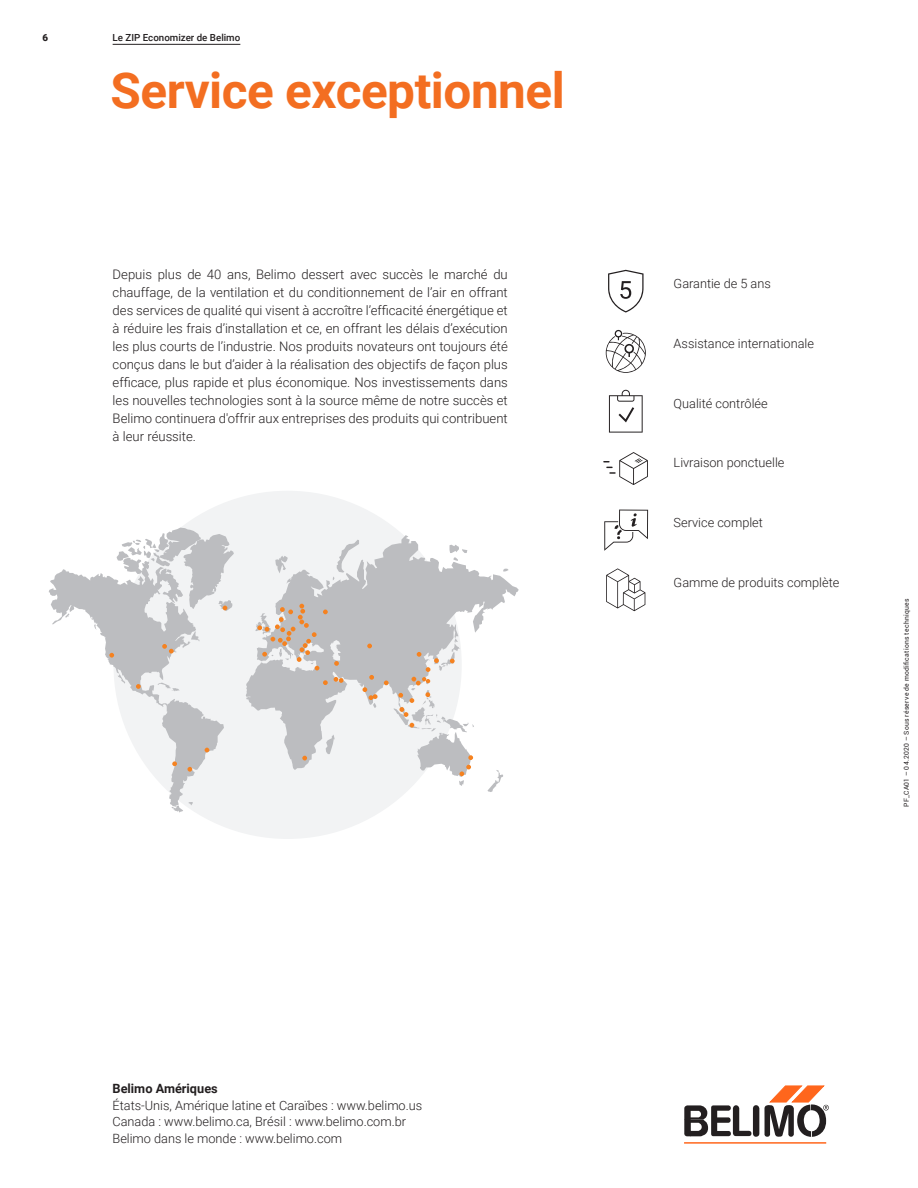
<style>
.page{position:relative;width:918px;height:1188px;background:#fff}
.page>*{position:absolute;margin:0;border:0;box-sizing:border-box;transform-origin:0 0}
.Belimo_Headline_33pt{font:700 49.5px "Roboto";letter-spacing:-.01em;color:#f36e21}
.Belimo_Body_8_75pt{font:300 13.2px/18px "Roboto";color:#231f20;text-align:justify}
.Belimo_Body_small_un{font:300 12.75px/16.5px "Roboto";color:#231f20}
.Belimo_Body_small_un-2{font:700 12.75px "Roboto";color:#231f20}
.t1{font:500 9.75px "Roboto";color:#231f20}
.t2{font:900 9.75px "Roboto";color:#231f20}
.Belimo_edition{font:6.75px "Roboto";letter-spacing:.04em;color:#231f20}
</style>
<div class="page">
<hr style="left:113px;top:44px;width:127px;height:1px;background:#231f20">
<div style="left:114px;top:491px;width:348px;height:348px;background:#f2f3f4;border-radius:50%"></div>
<svg style="left:487px;top:770px;width:16px;height:22px"></svg>
<svg style="left:246px;top:535px;width:273px;height:235px"></svg>
<svg style="left:323px;top:680px;width:5px;height:5px"></svg>
<svg style="left:334px;top:661px;width:5px;height:5px"></svg>
<svg style="left:367px;top:644px;width:5px;height:4px"></svg>
<svg style="left:334px;top:677px;width:10px;height:6px"></svg>
<svg style="left:302px;top:756px;width:5px;height:4px"></svg>
<svg style="left:255px;top:604px;width:73px;height:66px"></svg>
<svg style="left:369px;top:675px;width:5px;height:5px"></svg>
<svg style="left:362px;top:687px;width:16px;height:21px"></svg>
<svg style="left:384px;top:681px;width:5px;height:4px"></svg>
<svg style="left:398px;top:638px;width:76px;height:148px"></svg>
<svg style="left:49px;top:528px;width:185px;height:285px"></svg>
<svg style="left:608px;top:270px;width:36px;height:43px"></svg>
<div style="left:753px;top:1105px;width:6px;height:32px;background:#231f20;border-radius:3px"></div>
<svg style="left:684px;top:1105px;width:67px;height:31px"></svg>
<svg style="left:764px;top:1085px;width:65px;height:52px"></svg>
<hr style="left:684px;top:1142px;width:142px;height:2px;background:#ff661c">
<svg style="left:606px;top:330px;width:40px;height:43px"></svg>
<svg style="left:609px;top:390px;width:34px;height:43px"></svg>
<svg style="left:603px;top:452px;width:45px;height:33px"></svg>
<svg style="left:604px;top:510px;width:44px;height:41px"></svg>
<svg style="left:606px;top:568px;width:39px;height:43px"></svg>
<p class="t2" style="left:43px;top:31px;width:7px">6</p>
<p class="t1" style="left:113px;top:31px;width:129px">Le ZIP Economizer de Belimo</p>
<p class="Belimo_Headline_33pt" style="left:111px;top:56px;width:456px">Service exceptionnel</p>
<p class="Belimo_Body_8_75pt" style="left:113px;top:265px;width:397px">Depuis plus de 40 ans, Belimo dessert avec succès le marché du chauffage, de la ventilation et du conditionnement de l’air en offrant des services de qualité qui visent à accroître l’efficacité énergétique et à réduire les frais d’installation et ce, en offrant les délais d’exécution les plus courts de l’industrie. Nos produits novateurs ont toujours été conçus dans le but d’aider à la réalisation des objectifs de façon plus efficace, plus rapide et plus économique. Nos investissements dans les nouvelles technologies sont à la source même de notre succès et Belimo continuera d'offrir aux entreprises des produits qui contribuent à leur réussite.</p>
<p class="Belimo_Body_small_un-2" style="left:113px;top:1080px;width:107px">Belimo Amériques</p>
<p class="Belimo_Body_small_un" style="left:113px;top:1096px;width:311px">États-Unis, Amérique latine et Caraïbes : www.belimo.us<br>Canada : www.belimo.ca, Brésil : www.belimo.com.br</p>
<p class="Belimo_Body_small_un" style="left:113px;top:1129px;width:231px">Belimo dans le monde : www.belimo.com</p>
<p class="Belimo_Body_small_un" style="left:674px;top:275px;width:99px">Garantie de 5 ans</p>
<p class="Belimo_Body_small_un" style="left:674px;top:335px;width:142px">Assistance internationale</p>
<p class="Belimo_Body_small_un" style="left:674px;top:394px;width:96px">Qualité contrôlée</p>
<p class="Belimo_Body_small_un" style="left:674px;top:454px;width:112px">Livraison ponctuelle</p>
<p class="Belimo_Body_small_un" style="left:674px;top:514px;width:91px">Service complet</p>
<p class="Belimo_Body_small_un" style="left:674px;top:573px;width:167px">Gamme de produits complète</p>
<p class="Belimo_edition" style="left:902px;top:807px;width:210px;rotate:-90deg">PF_CA01 – 04.2020 – Sous réserve de modifications techniques</p>
</div>
